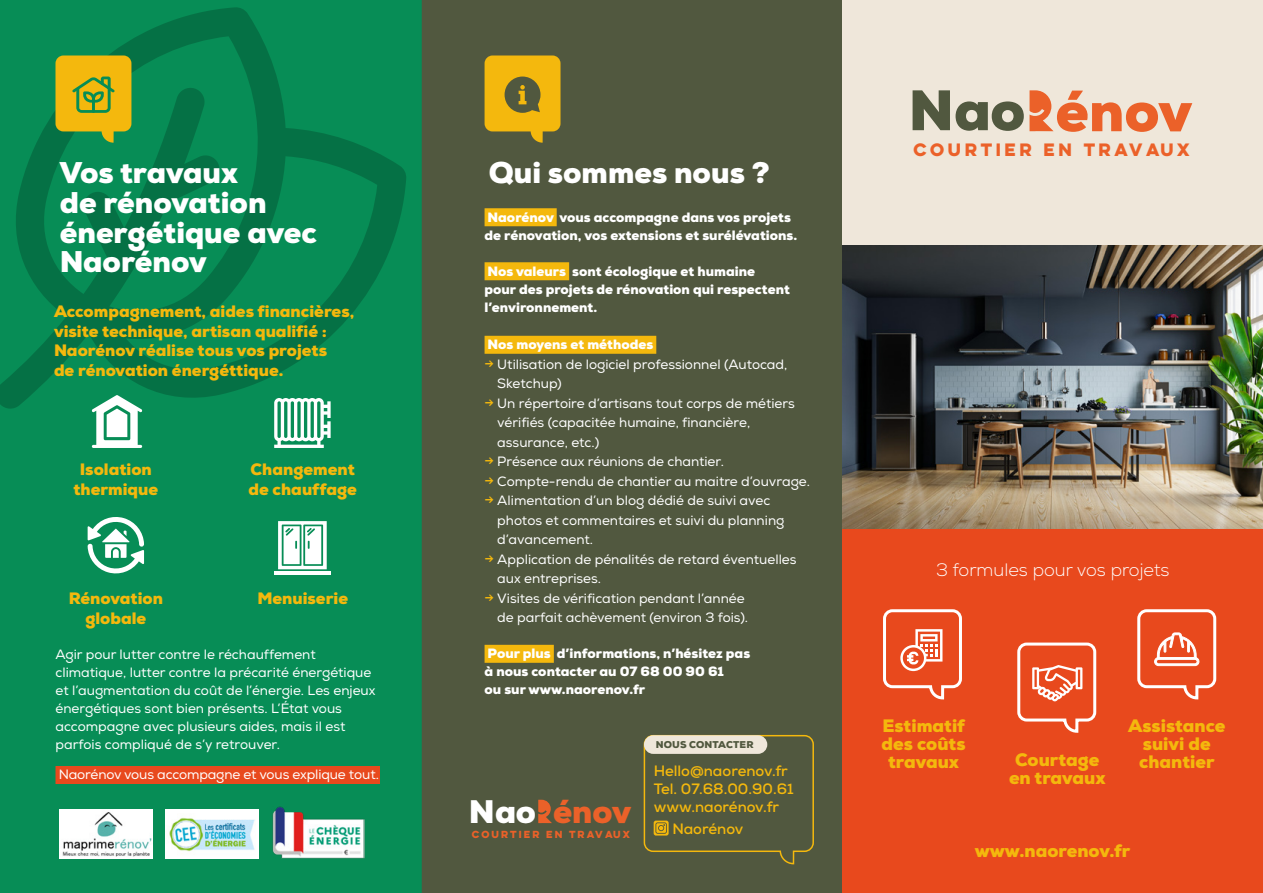
<style>
.page{position:relative;width:1263px;height:893px;background:#fff}
.page>*{position:absolute;margin:0;border:0;box-sizing:border-box;transform-origin:0 0}
.t1{font:900 56.85px "Nexa";color:#eb6129}
.t2{font:900 32.55px "Nexa";color:#eb6129}
.t3{font:900 29.85px/29.8px "Nexa";color:#fff}
.t4{font:900 18px/18px "Nexa";color:#f4b80d;text-align:center}
.t5{font:300 18px "Nexa";color:#fff}
.t6{font:900 16.5px/19.8px "Nexa";color:#f4b80d}
.t7{font:700 16.05px "Lulo Clean W01 One";color:#eb6129}
.t8{font:700 15px/18px "Nexa";color:#f4b80d}
.t9{font:13.5px/19.5px "Nexa";color:#fff}
.t10{font:900 13.5px/18px "Nexa";color:#fff}
.t11{font:900 9.9px "Nexa";letter-spacing:.015em;color:#51583f}
.t12{font:700 9.15px "Lulo Clean W01 One";color:#eb6129}
.s1{font-weight:700;font-size:15px;color:#f4b80d}
.s2{color:#fff}
.s3{color:#51583f}
</style>
<div class="page">
<div style="left:842px;top:0;width:421px;height:251px;background:#efe7da"></div>
<img style="left:842px;top:246px;width:421px;height:283px">
<div style="left:842px;top:529px;width:421px;height:364px;background:#e8491d"></div>
<div style="left:421px;top:0;width:421px;height:893px;background:#51583f"></div>
<svg style="left:0;top:0;width:422px;height:893px;background:#068853"></svg>
<svg style="left:883px;top:609px;width:79px;height:91px"></svg>
<svg style="left:1017px;top:642px;width:80px;height:91px"></svg>
<svg style="left:1137px;top:609px;width:80px;height:91px"></svg>
<svg style="left:55px;top:56px;width:76px;height:87px;background:#c1ad1c"></svg>
<div style="left:55px;top:766px;width:325px;height:18px;background:#e8491d"></div>
<div style="left:485px;top:208px;width:72px;height:18px;background:#f4b80d"></div>
<div style="left:485px;top:262px;width:84px;height:18px;background:#f4b80d"></div>
<div style="left:485px;top:336px;width:171px;height:18px;background:#f4b80d"></div>
<div style="left:485px;top:645px;width:69px;height:18px;background:#f4b80d"></div>
<img style="left:60px;top:809px;width:93px;height:50px">
<img style="left:272px;top:807px;width:92px;height:52px">
<svg style="left:643px;top:735px;width:171px;height:130px"></svg>
<div style="left:644px;top:735px;width:123px;height:19px;background:#efe7da;border-radius:9px"></div>
<svg style="left:88px;top:515px;width:56px;height:61px"></svg>
<hr style="left:274px;top:571px;width:57px;height:3px;background:#fff">
<svg style="left:278px;top:521px;width:49px;height:48px"></svg>
<svg style="left:274px;top:398px;width:57px;height:50px"></svg>
<svg style="left:92px;top:395px;width:50px;height:53px"></svg>
<svg style="left:485px;top:56px;width:75px;height:87px"></svg>
<img style="left:166px;top:809px;width:92px;height:50px">
<svg style="left:1029px;top:90px;width:24px;height:41px"></svg>
<svg style="left:538px;top:800px;width:14px;height:23px"></svg>
<h3 class="t3" style="left:60px;top:158px;width:259px">Vos travaux<br>de rénovation énergétique avec<br>Naorénov</h3>
<h3 class="t3" style="left:489px;top:158px;width:282px">Qui sommes nous ?</h3>
<p class="t6" style="left:54px;top:301px;width:302px">Accompagnement, aides financières, visite technique, artisan qualifié :<br>Naorénov réalise tous vos projets<br>de rénovation énergéttique.</p>
<p class="t10" style="left:485px;top:208px;width:314px">Naorénov vous accompagne dans vos projets de rénovation, vos extensions et surélévations.</p>
<p class="t10" style="left:485px;top:262px;width:307px">Nos valeurs sont écologique et humaine<br>pour des projets de rénovation qui respectent l’environnement.</p>
<p class="t10" style="left:488px;top:336px;width:167px">Nos moyens et méthodes</p>
<p class="t9" style="left:497px;top:355px;width:291px;text-indent:-13px"><span class="s1">→</span> Utilisation de logiciel professionnel (Autocad,<br>Sketchup)</p>
<p class="t9" style="left:497px;top:394px;width:299px;text-indent:-13px"><span class="s1">→</span> Un répertoire d’artisans tout corps de métiers vérifiés (capacitée humaine, financière, assurance, etc.)</p>
<p class="t9" style="left:485px;top:452px;width:241px"><span class="s1">→</span> Présence aux réunions de chantier.</p>
<p class="t9" style="left:485px;top:472px;width:327px"><span class="s1">→</span> Compte-rendu de chantier au maitre d’ouvrage.</p>
<p class="t9" style="left:497px;top:491px;width:289px;text-indent:-13px"><span class="s1">→</span> Alimentation d’un blog dédié de suivi avec photos et commentaires et suivi du planning d’avancement.</p>
<p class="t9" style="left:497px;top:550px;width:301px;text-indent:-13px"><span class="s1">→</span> Application de pénalités de retard éventuelles aux entreprises.</p>
<p class="t9" style="left:485px;top:589px;width:265px;text-align:right"><span class="s1">→</span> Visites de vérification pendant l’année de parfait achèvement (environ 3 fois).</p>
<p class="t10" style="left:485px;top:645px;width:267px">Pour plus d’informations, n’hésitez pas à nous contacter au 07 68 00 90 61<br>ou sur www.naorenov.fr</p>
<p class="t6" style="left:249px;top:459px;width:110px">Changement de chauffage</p>
<p class="t6" style="left:73px;top:459px;width:86px;text-align:center">Isolation thermique</p>
<p class="t6" style="left:69px;top:588px;width:96px;text-align:center">Rénovation globale</p>
<p class="t6" style="left:257px;top:588px;width:92px">Menuiserie</p>
<p class="t9" style="left:55px;top:645px;width:321px;line-height:18px">Agir pour lutter contre le réchauffement climatique, lutter contre la précarité énergétique et l’augmentation du coût de l’énergie. Les enjeux énergétiques sont bien présents. L’État vous accompagne avec plusieurs aides, mais il est parfois compliqué de s’y retrouver.</p>
<p class="t9" style="left:59px;top:765px;width:322px">Naorénov vous accompagne et vous explique tout.</p>
<p class="t11" style="left:656px;top:738px;width:99px">NOUS CONTACTER</p>
<p class="t8" style="left:654px;top:762px;width:141px">Hello@naorenov.fr<br>Tel. 07.68.00.90.61 www.naorénov.fr</p>
<p class="t8" style="left:672px;top:820px;width:73px">Naorénov</p>
<h2 class="t2" style="left:469px;top:791px;width:164px"><span class="s2">Nao</span> énov</h2>
<p class="t12" style="left:472px;top:827px;width:162px">COURTIER EN TRAVAUX</p>
<h1 class="t1" style="left:908px;top:75px;width:285px"><span class="s3">Nao</span> énov</h1>
<p class="t7" style="left:913px;top:138px;width:281px">COURTIER EN TRAVAUX</p>
<h3 class="t5" style="left:936px;top:560px;width:235px">3 formules pour vos projets</h3>
<h3 class="t4" style="left:882px;top:717px;width:85px">Estimatif des coûts travaux</h3>
<h3 class="t4" style="left:1009px;top:750px;width:98px">Courtage en travaux</h3>
<h3 class="t4" style="left:1128px;top:717px;width:99px">Assistance suivi de chantier</h3>
<h3 class="t4" style="left:975px;top:842px;width:157px">www.naorenov.fr</h3>
</div>
